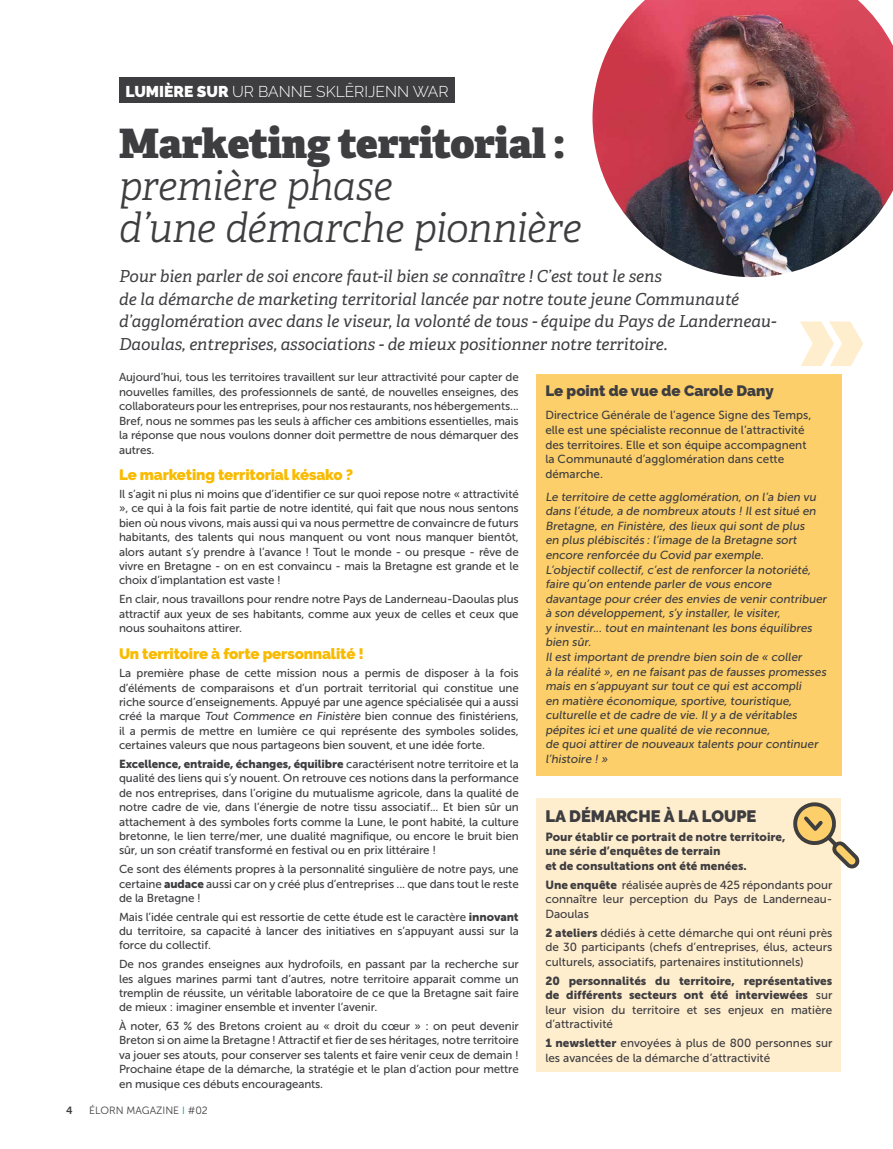
<style>
.page{position:relative;width:893px;height:1149px;background:#fff}
.page>*{position:absolute;margin:0;border:0;box-sizing:border-box;transform-origin:0 0}
.t1{font:italic 300 40.5px/42px "Adelle";letter-spacing:-.015em;color:#3e3d40}
.t2{font:800 40.5px "Adelle";letter-spacing:-.005em;color:#3e3d40}
.t3{font:italic 16.5px/22.5px "Adelle";color:#3e3d40}
.t4{font:900 16.5px "Raleway";color:#3e3d40}
.t5{font:300 15.6px "Raleway";color:#fff}
.t6{font:900 15px "Raleway";letter-spacing:-.01em;color:#f9bb00}
.t7{font:900 15px "Raleway";color:#3e3d40}
.t8{font:11.7px/14.5px "Museo Sans 500";color:#3e3d40}
.t9{font:11.7px/14.5px "Museo Sans 900";color:#3e3d40}
.t10{font:11.55px/14.4px "Museo Sans 500";letter-spacing:-.01em;color:#3e3d40;text-align:justify}
.t11{font:11.55px "Museo Sans 900";letter-spacing:-.01em;color:#3e3d40}
.t12{font:10.5px "Museo Sans 300";color:#3e3d40}
.t13{font:10.5px "Museo Sans 700";color:#3e3d40}
.s1{font-weight:900}
.s2{font-family:"Museo Sans 500"}
.s3{font-family:"Museo Sans 900"}
.s4{color:#00969b}
</style>
<div class="page">
<div style="left:119px;top:78px;width:336px;height:25px;background:#3e3d40"></div>
<svg style="left:800px;top:321px;width:63px;height:45px"></svg>
<img style="left:592px;top:0;width:301px;height:277px">
<div style="left:537px;top:373px;width:305px;height:402px;background:#fccf6a"></div>
<div style="left:537px;top:797px;width:304px;height:273px;background:#ffeece"></div>
<svg style="left:793px;top:802px;width:67px;height:67px"></svg>
<h3 class="t5" style="left:125px;top:82px;width:325px"><span class="s1">LUMIÈRE SUR</span> UR BANNE SKLÊRIJENN WAR</h3>
<h1 class="t2" style="left:119px;top:117px;width:448px">Marketing territorial :</h1>
<h1 class="t1" style="left:119px;top:165px;width:464px">première phase<br>d’une démarche pionnière</h1>
<p class="t3" style="left:119px;top:265px;width:659px">Pour bien parler de soi encore faut-il bien se connaître ! C’est tout le sens<br>de la démarche de marketing territorial lancée par notre toute jeune Communauté d’agglomération avec dans le viseur, la volonté de tous - équipe du Pays de Landerneau-Daoulas, entreprises, associations - de mieux positionner notre territoire.</p>
<p class="t10" style="left:119px;top:370px;width:401px">Aujourd’hui, tous les territoires travaillent sur leur attractivité pour capter de nouvelles familles, des professionnels de santé, de nouvelles enseignes, des collaborateurs pour les entreprises, pour nos restaurants, nos hébergements...<br>Bref, nous ne sommes pas les seuls à afficher ces ambitions essentielles, mais la réponse que nous voulons donner doit permettre de nous démarquer des autres.</p>
<p class="t6" style="left:119px;top:466px;width:236px">Le marketing territorial késako ?</p>
<p class="t10" style="left:119px;top:486px;width:401px">Il s’agit ni plus ni moins que d’identifier ce sur quoi repose notre « attractivité », ce qui à la fois fait partie de notre identité, qui fait que nous nous sentons bien où nous vivons, mais aussi qui va nous permettre de convaincre de futurs habitants, des talents qui nous manquent ou vont nous manquer bientôt, alors autant s’y prendre à l’avance ! Tout le monde - ou presque - rêve de vivre en Bretagne - on en est convaincu - mais la Bretagne est grande et le choix d’implantation est vaste !</p>
<p class="t10" style="left:119px;top:591px;width:401px">En clair, nous travaillons pour rendre notre Pays de Landerneau-Daoulas plus attractif aux yeux de ses habitants, comme aux yeux de celles et ceux que nous souhaitons attirer.</p>
<p class="t6" style="left:119px;top:644px;width:246px">Un territoire à forte personnalité !</p>
<p class="t10" style="left:119px;top:666px;width:401px">La première phase de cette mission nous a permis de disposer à la fois d’éléments de comparaisons et d’un portrait territorial qui constitue une riche source d’enseignements. Appuyé par une agence spécialisée qui a aussi créé la marque Tout Commence en Finistère bien connue des finistériens, il a permis de mettre en lumière ce qui représente des symboles solides, certaines valeurs que nous partageons bien souvent, et une idée forte.</p>
<p class="t11" style="left:119px;top:757px;width:401px">Excellence, entraide, échanges, équilibre <span class="s2">caractérisent notre territoire et la</span></p>
<p class="t10" style="left:119px;top:771px;width:401px">qualité des liens qui s’y nouent. On retrouve ces notions dans la performance de nos entreprises, dans l’origine du mutualisme agricole, dans la qualité de notre cadre de vie, dans l’énergie de notre tissu associatif... Et bien sûr un attachement à des symboles forts comme la Lune, le pont habité, la culture bretonne, le lien terre/mer, une dualité magnifique, ou encore le bruit bien sûr, un son créatif transformé en festival ou en prix littéraire !</p>
<p class="t10" style="left:119px;top:861px;width:401px">Ce sont des éléments propres à la personnalité singulière de notre pays, une certaine <span class="s3">audace</span> aussi car on y créé plus d’entreprises ... que dans tout le reste de la Bretagne !</p>
<p class="t10" style="left:119px;top:909px;width:401px">Mais l’idée centrale qui est ressortie de cette étude est le caractère <span class="s3">innovant </span>du territoire, sa capacité à lancer des initiatives en s’appuyant aussi sur la force du collectif.</p>
<p class="t10" style="left:119px;top:956px;width:401px">De nos grandes enseignes aux hydrofoils, en passant par la recherche sur les algues marines parmi tant d’autres, notre territoire apparait comme un tremplin de réussite, un véritable laboratoire de ce que la Bretagne sait faire de mieux : imaginer ensemble et inventer l’avenir.</p>
<p class="t10" style="left:119px;top:1018px;width:401px">À noter, 63 % des Bretons croient au « droit du cœur » : on peut devenir Breton si on aime la Bretagne ! Attractif et fier de ses héritages, notre territoire va jouer ses atouts, pour conserver ses talents et faire venir ceux de demain !<br>Prochaine étape de la démarche, la stratégie et le plan d’action pour mettre en musique ces débuts encourageants.</p>
<p class="t13" style="left:66px;top:1104px;width:8px">4</p>
<p class="t12" style="left:89px;top:1104px;width:120px">ÉLORN MAGAZINE <span class="s4">I</span> #02</p>
<p class="t7" style="left:545px;top:382px;width:230px">Le point de vue de Carole Dany</p>
<p class="t8" style="left:545px;top:408px;width:267px">Directrice Générale de l’agence Signe des Temps, elle est une spécialiste reconnue de l’attractivité des territoires. Elle et son équipe accompagnent la Communauté d’agglomération dans cette démarche.</p>
<p class="t8" style="left:545px;top:489px;width:285px">Le territoire de cette agglomération, on l’a bien vu dans l’étude, a de nombreux atouts ! Il est situé en Bretagne, en Finistère, des lieux qui sont de plus<br>en plus plébiscités : l’image de la Bretagne sort encore renforcée du Covid par exemple.<br>L’objectif collectif, c’est de renforcer la notoriété, faire qu’on entende parler de vous encore davantage pour créer des envies de venir contribuer à son développement, s’y installer, le visiter,<br>y investir... tout en maintenant les bons équilibres bien sûr.<br>Il est important de prendre bien soin de « coller<br>à la réalité », en ne faisant pas de fausses promesses mais en s’appuyant sur tout ce qui est accompli<br>en matière économique, sportive, touristique, culturelle et de cadre de vie. Il y a de véritables pépites ici et une qualité de vie reconnue,<br>de quoi attirer de nouveaux talents pour continuer l’histoire ! »</p>
<h2 class="t4" style="left:545px;top:806px;width:213px">LA DÉMARCHE À LA LOUPE</h2>
<p class="t9" style="left:545px;top:829px;width:242px">Pour établir ce portrait de notre territoire, une série d’enquêtes de terrain<br>et de consultations ont été menées.</p>
<p class="t8" style="left:545px;top:877px;width:289px;text-align:justify"><span class="s3">Une enquête</span> réalisée auprès de 425 répondants pour connaître leur perception du Pays de Landerneau-Daoulas</p>
<p class="t8" style="left:545px;top:925px;width:289px;text-align:justify"><span class="s3">2 ateliers</span> dédiés à cette démarche qui ont réuni près de 30 participants (chefs d’entreprises, élus, acteurs culturels, associatifs, partenaires institutionnels)</p>
<p class="t9" style="left:545px;top:972px;width:289px">20 personnalités du territoire, représentatives de différents secteurs ont été interviewées <span class="s2">sur</span></p>
<p class="t8" style="left:545px;top:1002px;width:289px">leur vision du territoire et ses enjeux en matière d’attractivité</p>
<p class="t8" style="left:545px;top:1035px;width:289px"><span class="s3">1 newsletter</span> envoyées à plus de 800 personnes sur les avancées de la démarche d’attractivité</p>
</div>
